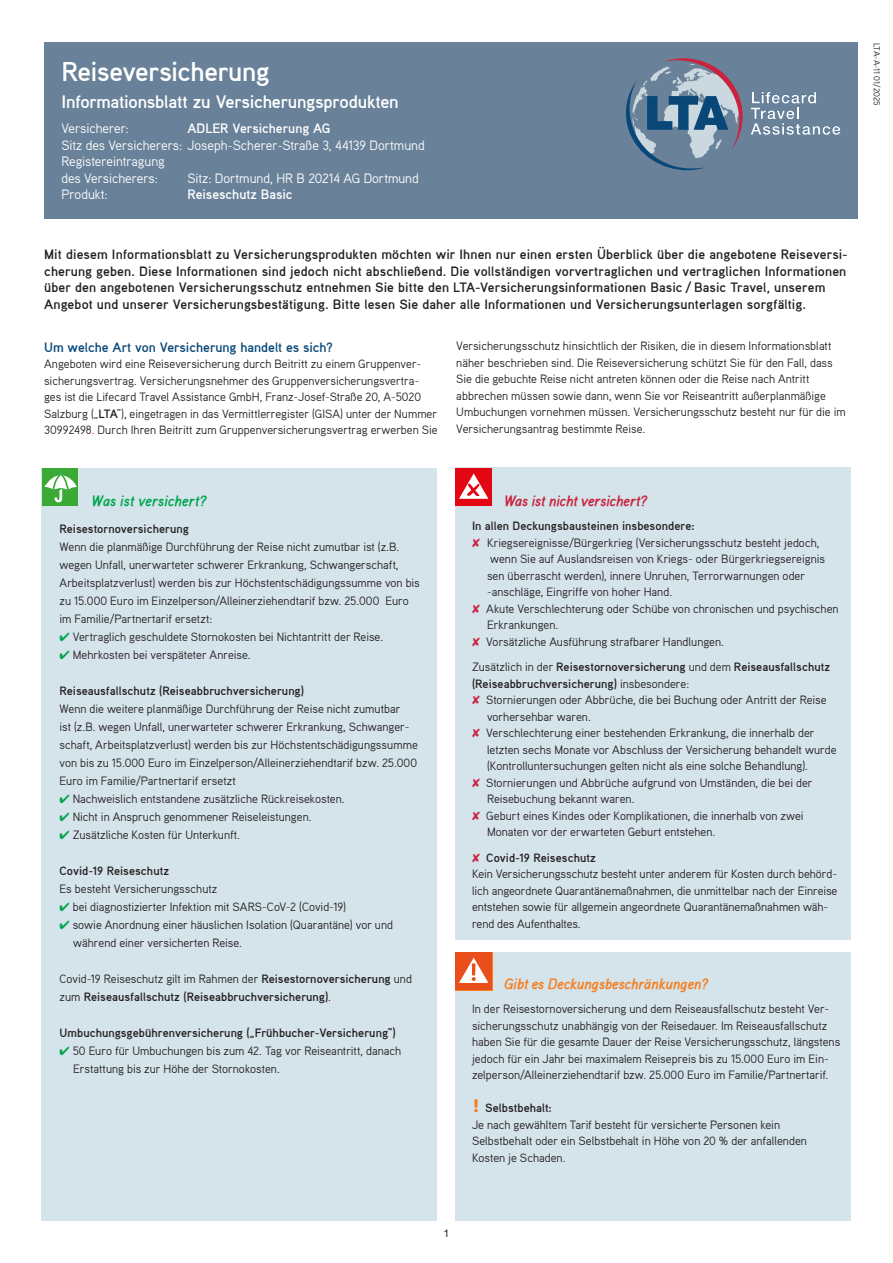
<style>
.page{position:relative;width:893px;height:1263px;background:#fff}
.page>*{position:absolute;margin:0;border:0;box-sizing:border-box;transform-origin:0 0}
.t1{font:700 27px "Aaux";letter-spacing:-.02em;color:#fff}
.t2{font:700 18px "Aaux";letter-spacing:-.015em;color:#fff}
.t3{font:italic 700 15px "Aaux";letter-spacing:-.025em;color:#f57f21}
.t4{font:italic 700 15px "Aaux";letter-spacing:-.025em;color:#c8233f}
.t5{font:italic 700 15px "Aaux";letter-spacing:-.01em;color:#00a54f}
.t6{font:700 13.5px/16.5px "Aaux";letter-spacing:.01em;color:#231f20}
.t7{font:13.5px/16.5px "Aaux";color:#fff}
.t8{font:700 13.5px "Aaux";color:#084778}
.t9{font:700 13.5px "Aaux";color:#fff}
.t10{font:12px/16.5px "Aaux";letter-spacing:.005em;color:#231f20}
.t11{font:700 12px/18px "Aaux";letter-spacing:.005em;color:#231f20}
.t12{font:10.5px "Arial";color:#231f20}
.t13{font:8.7px "Aaux";color:#231f20}
.s1{font-weight:700}
.s2{color:#ed028c}
.s3{color:#00a54f}
.s4{font-weight:400}
.s5{font-family:"Frutiger LT Std";font-weight:900;font-size:18px;color:#f57f21}
</style>
<div class="page">
<div style="left:44px;top:43px;width:813px;height:176px;background:#698299"></div>
<svg style="left:626px;top:58px;width:117px;height:112px"></svg>
<svg style="left:751px;top:92px;width:89px;height:43px"></svg>
<div style="left:455px;top:952px;width:395px;height:268px;background:#d5e3ea"></div>
<div style="left:455px;top:468px;width:395px;height:472px;background:#d5e3ea"></div>
<div style="left:42px;top:468px;width:395px;height:752px;background:#d5e3ea"></div>
<div style="left:42px;top:468px;width:36px;height:38px;background:#3aaa35"></div>
<svg style="left:44px;top:471px;width:33px;height:31px"></svg>
<div style="left:456px;top:468px;width:36px;height:38px;background:#e30613"></div>
<svg style="left:459px;top:473px;width:29px;height:26px"></svg>
<div style="left:455px;top:952px;width:37px;height:38px;background:#e94e1b"></div>
<svg style="left:459px;top:957px;width:29px;height:26px"></svg>
<h1 class="t1" style="left:61px;top:54px;width:210px">Reiseversicherung</h1>
<h2 class="t2" style="left:61px;top:90px;width:339px">Informationsblatt zu Versicherungsprodukten</h2>
<p class="t7" style="left:61px;top:120px;width:69px">Versicherer:</p>
<p class="t9" style="left:187px;top:120px;width:145px">ADLER Versicherung AG</p>
<p class="t7" style="left:61px;top:137px;width:365px">Sitz des Versicherers: Joseph-Scherer-Straße 3, 44139 Dortmund<br>Registereintragung<br>des Versicherers:</p>
<p class="t7" style="left:187px;top:170px;width:233px">Sitz: Dortmund, HR B 20214 AG Dortmund</p>
<p class="t7" style="left:61px;top:186px;width:48px">Produkt:</p>
<p class="t9" style="left:187px;top:186px;width:107px">Reiseschutz Basic</p>
<p class="t6" style="left:44px;top:246px;width:805px">Mit diesem Informationsblatt zu Versicherungsprodukten möchten wir Ihnen nur einen ersten Überblick über die angebotene Reiseversi&shy;cherung geben. Diese Informationen sind jedoch nicht abschließend. Die vollständigen vorvertraglichen und vertraglichen Informationen über den angebotenen Versicherungsschutz entnehmen Sie bitte den LTA-Versicherungsinformationen Basic / Basic Travel, unserem Angebot und unserer Versicherungsbestätigung. Bitte lesen Sie daher alle Informationen und Versicherungsunterlagen sorgfältig.</p>
<p class="t8" style="left:44px;top:338px;width:290px">Um welche Art von Versicherung handelt es sich?</p>
<p class="t10" style="left:44px;top:355px;width:395px">Angeboten wird eine Reiseversicherung durch Beitritt zu einem Gruppenver&shy;sicherungsvertrag. Versicherungsnehmer des Gruppenversicherungsvertra&shy;ges ist die Lifecard Travel Assistance GmbH, Franz-Josef-Straße 20, A-5020<br>Salzburg („<span class="s1">LTA</span>“), eingetragen in das Vermittlerregister (GISA) unter der Nummer 30992498<span class="s2">.</span> Durch Ihren Beitritt zum Gruppenversicherungsvertrag erwerben Sie</p>
<p class="t10" style="left:456px;top:337px;width:391px">Versicherungsschutz hinsichtlich der Risiken, die in diesem Informationsblatt näher beschrieben sind. Die Reiseversicherung schützt Sie für den Fall, dass Sie die gebuchte Reise nicht antreten können oder die Reise nach Antritt abbrechen müssen sowie dann, wenn Sie vor Reiseantritt außerplanmäßige Umbuchungen vornehmen müssen. Versicherungsschutz besteht nur für die im Versicherungsantrag bestimmte Reise.</p>
<p class="t5" style="left:91px;top:491px;width:117px">Was ist versichert?</p>
<p class="t11" style="left:60px;top:519px;width:131px">Reisestornoversicherung</p>
<p class="t10" style="left:60px;top:538px;width:362px;line-height:18px">Wenn die planmäßige Durchführung der Reise nicht zumutbar ist (z.B. wegen Unfall, unerwarteter schwerer Erkrankung, Schwangerschaft, Arbeitsplatzverlust) werden bis zur Höchstentschädigungssumme von bis zu 15.000 Euro im Einzelperson/Alleinerziehendtarif bzw. 25.000 Euro im Familie/Partnertarif ersetzt:</p>
<p class="t10" style="left:60px;top:628px;width:325px"><span class="s3">✔</span> Vertraglich geschuldete Stornokosten bei Nichtantritt der Reise.</p>
<p class="t10" style="left:60px;top:646px;width:193px"><span class="s3">✔</span> Mehrkosten bei verspäteter Anreise.</p>
<p class="t11" style="left:60px;top:681px;width:246px">Reiseausfallschutz (Reiseabbruchversicherung)</p>
<p class="t10" style="left:60px;top:700px;width:360px;line-height:18px">Wenn die weitere planmäßige Durchführung der Reise nicht zumutbar<br>ist (z.B. wegen Unfall, unerwarteter schwerer Erkrankung, Schwanger&shy;schaft, Arbeitsplatzverlust) werden bis zur Höchstentschädigungssumme von bis zu 15.000 Euro im Einzelperson/Alleinerziehendtarif bzw. 25.000<br>Euro im Familie/Partnertarif ersetzt</p>
<p class="t10" style="left:60px;top:790px;width:287px"><span class="s3">✔</span> Nachweislich entstandene zusätzliche Rückreisekosten.</p>
<p class="t10" style="left:60px;top:808px;width:254px"><span class="s3">✔</span> Nicht in Anspruch genommener Reiseleistungen.</p>
<p class="t10" style="left:60px;top:826px;width:182px"><span class="s3">✔</span> Zusätzliche Kosten für Unterkunft.</p>
<p class="t11" style="left:60px;top:861px;width:111px">Covid-19 Reiseschutz</p>
<p class="t10" style="left:60px;top:880px;width:159px">Es besteht Versicherungsschutz</p>
<p class="t10" style="left:60px;top:898px;width:288px"><span class="s3">✔</span> bei diagnostizierter Infektion mit SARS-CoV-2 (Covid-19)</p>
<p class="t10" style="left:73px;top:916px;width:321px;line-height:18px;text-indent:-14px"><span class="s3">✔</span> sowie Anordnung einer häuslichen Isolation (Quarantäne) vor und während einer versicherten Reise.</p>
<p class="t11" style="left:60px;top:969px;width:354px"><span class="s4">Covid-19 Reiseschutz gilt im Rahmen der</span> Reisestornoversicherung <span class="s4">und zum</span> Reiseausfallschutz (Reiseabbruchversicherung)<span class="s4">.</span></p>
<p class="t11" style="left:60px;top:1023px;width:338px">Umbuchungsgebührenversicherung („Frühbucher-Versicherung“)</p>
<p class="t10" style="left:73px;top:1042px;width:330px;line-height:18px;text-indent:-14px"><span class="s3">✔</span> 50 Euro für Umbuchungen bis zum 42. Tag vor Reiseantritt, danach<br>Erstattung bis zur Höhe der Stornokosten.</p>
<p class="t4" style="left:504px;top:491px;width:145px">Was ist nicht versichert?</p>
<p class="t11" style="left:472px;top:516px;width:224px">In allen Deckungsbausteinen insbesondere:</p>
<p class="t10" style="left:487px;top:534px;width:334px">Kriegsereignisse/Bürgerkrieg (Versicherungsschutz besteht jedoch,</p>
<p class="t10" style="left:490px;top:550px;width:336px">wenn Sie auf Auslandsreisen von Kriegs- oder Bürgerkriegsereignis</p>
<p class="t10" style="left:487px;top:567px;width:320px">sen überrascht werden), innere Unruhen, Terrorwarnungen oder</p>
<p class="t10" style="left:487px;top:583px;width:187px">-anschläge, Eingriffe von hoher Hand.</p>
<p class="t10" style="left:486px;top:600px;width:354px">Akute Verschlechterung oder Schübe von chronischen und psychischen</p>
<p class="t10" style="left:487px;top:616px;width:73px">Erkrankungen.</p>
<p class="t10" style="left:486px;top:633px;width:239px">Vorsätzliche Ausführung strafbarer Handlungen.</p>
<p class="t11" style="left:472px;top:658px;width:360px;line-height:16.5px"><span class="s4">Zusätzlich in der</span> Reisestornoversicherung <span class="s4">und dem</span> Reiseausfallschutz (Reiseabbruchversicherung) <span class="s4">insbesondere:</span></p>
<p class="t10" style="left:486px;top:691px;width:352px">Stornierungen oder Abbrüche, die bei Buchung oder Antritt der Reise vorhersehbar waren.<br>Verschlechterung einer bestehenden Erkrankung, die innerhalb der letzten sechs Monate vor Abschluss der Versicherung behandelt wurde (Kontrolluntersuchungen gelten nicht als eine solche Behandlung).<br>Stornierungen und Abbrüche aufgrund von Umständen, die bei der Reisebuchung bekannt waren.<br>Geburt eines Kindes oder Komplikationen, die innerhalb von zwei Monaten vor der erwarteten Geburt entstehen.</p>
<p class="t11" style="left:486px;top:848px;width:111px">Covid-19 Reiseschutz</p>
<p class="t10" style="left:472px;top:865px;width:367px">Kein Versicherungsschutz besteht unter anderem für Kosten durch behörd&shy;lich angeordnete Quarantänemaßnahmen, die unmittelbar nach der Einreise entstehen sowie für allgemein angeordnete Quarantänemaßnahmen wäh&shy;rend des Aufenthaltes.</p>
<p class="t3" style="left:504px;top:974px;width:206px">Gibt es Deckungsbeschränkungen?</p>
<p class="t10" style="left:472px;top:1000px;width:370px">In der Reisestornoversicherung und dem Reiseausfallschutz besteht Ver&shy;sicherungsschutz unabhängig von der Reisedauer. Im Reiseausfallschutz haben Sie für die gesamte Dauer der Reise Versicherungsschutz, längstens jedoch für ein Jahr bei maximalem Reisepreis bis zu 15.000 Euro im Ein&shy;zelperson/Alleinerziehendtarif bzw. 25.000 Euro im Familie/Partnertarif.</p>
<p class="t10" style="left:472px;top:1099px;width:336px"><span class="s5">!</span> <span class="s1">Selbstbehalt:<br></span>Je nach gewähltem Tarif besteht für versicherte Personen kein Selbstbehalt oder ein Selbstbehalt in Höhe von 20 % der anfallenden Kosten je Schaden.</p>
<p class="t12" style="left:444px;top:1226px;width:7px">1</p>
<p class="t13" style="left:882px;top:43px;width:65px;rotate:90deg">LTA-A-11 01/2025</p>
</div>
